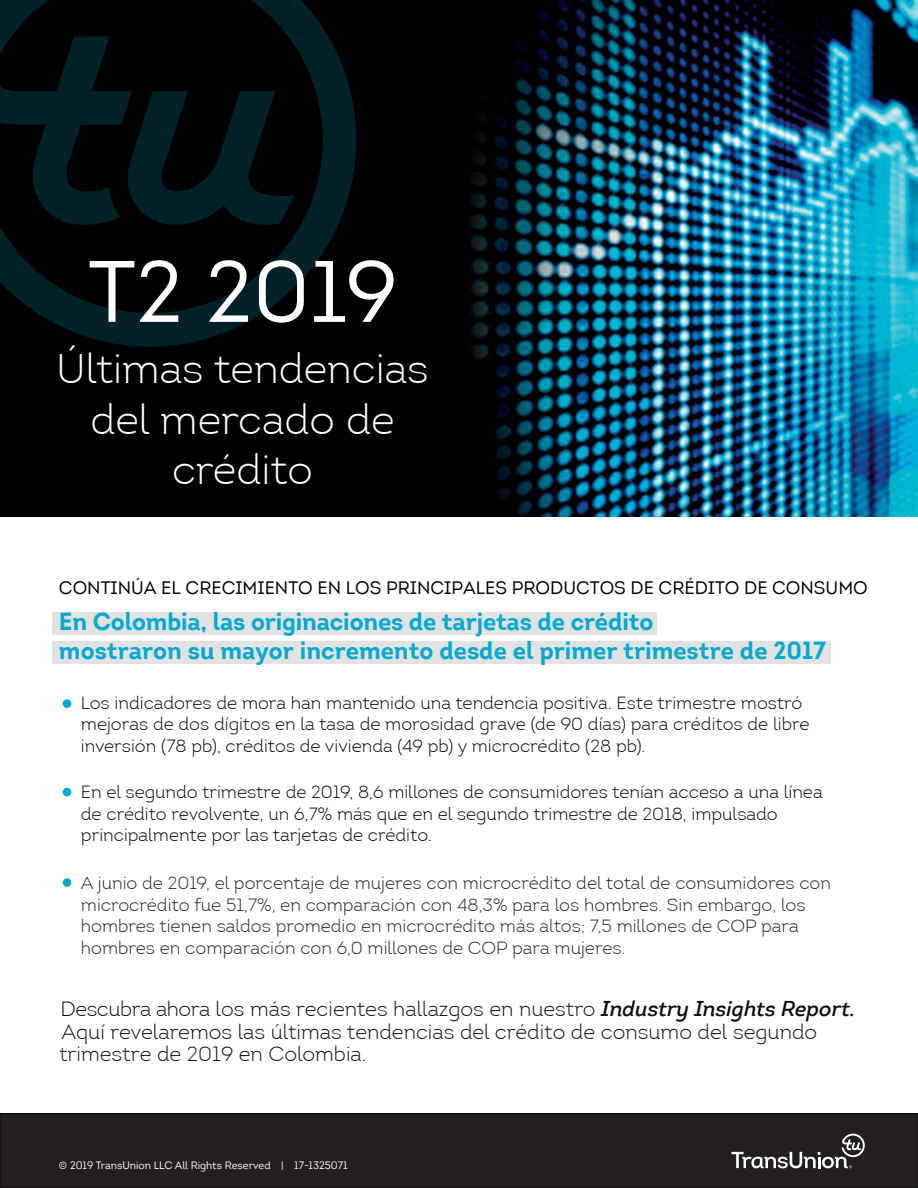
<style>
.page{position:relative;width:918px;height:1188px;background:#fff}
.page>*{position:absolute;margin:0;border:0;box-sizing:border-box;transform-origin:0 0}
.t1{font:87px "Intro";color:#fff}
.t2{font:300 42px/50.4px "Intro";color:#fff;text-align:center}
.t3{font:700 24px/28.8px "Intro";color:#01aace}
.t4{font:300 21px/22.4px "Intro";color:#0f0c12}
.t5{font:300 18px/21.6px "Intro";color:#000}
.t6{font:300 18px/21.6px "Intro";color:#231f20}
.t7{font:18px "Intro Regular Caps";color:#000}
.t8{font:10.5px "Intro";color:#fff}
.s1{font-weight:600;font-style:italic}
</style>
<div class="page">
<div style="left:0;top:1114px;width:918px;height:74px;background:#231f20"></div>
<div style="left:0;top:1113px;width:918px;height:75px;border:1px solid #0f0c12"></div>
<div style="left:52px;top:612px;width:604px;height:23px;background:#e2e2e3"></div>
<div style="left:52px;top:641px;width:778px;height:22px;background:#e2e2e3"></div>
<svg style="left:63px;top:699px;width:8px;height:9px"></svg>
<img style="left:441px;top:0;width:477px;height:516px">
<div style="left:0;top:0;width:441px;height:516px;background:#000"></div>
<svg style="left:0;top:0;width:356px;height:347px"></svg>
<svg style="left:125px;top:91px;width:169px;height:134px"></svg>
<svg style="left:63px;top:788px;width:8px;height:8px"></svg>
<svg style="left:63px;top:878px;width:8px;height:9px"></svg>
<svg style="left:731px;top:1134px;width:134px;height:35px"></svg>
<h1 class="t1" style="left:88px;top:238px;width:310px">T2 2019</h1>
<h2 class="t2" style="left:56px;top:344px;width:374px">Últimas tendencias del mercado de crédito</h2>
<p class="t7" style="left:59px;top:577px;width:810px">CONTINÚA EL CRECIMIENTO EN los PRINCIPALES PRODUCTOS DE CRÉDITO DE CONSUMO</p>
<h3 class="t3" style="left:59px;top:607px;width:769px">En Colombia, las originaciones de tarjetas de crédito<br>mostraron su mayor incremento desde el primer trimestre de 2017</h3>
<p class="t5" style="left:81px;top:692px;width:730px">Los indicadores de mora han mantenido una tendencia positiva. Este trimestre mostró mejoras de dos dígitos en la tasa de morosidad grave (de 90 días) para créditos de libre inversión (78 pb), créditos de vivienda (49 pb) y microcrédito (28 pb).</p>
<p class="t5" style="left:81px;top:781px;width:743px">En el segundo trimestre de 2019, 8,6 millones de consumidores tenían acceso a una línea de crédito revolvente, un 6,7% más que en el segundo trimestre de 2018, impulsado principalmente por las tarjetas de crédito.</p>
<p class="t6" style="left:81px;top:872px;width:752px">A junio de 2019, el porcentaje de mujeres con microcrédito del total de consumidores con microcrédito fue 51,7%, en comparación con 48,3% para los hombres. Sin embargo, los hombres tienen saldos promedio en microcrédito más altos; 7,5 millones de COP para hombres en comparación con 6,0 millones de COP para mujeres.</p>
<p class="t4" style="left:59px;top:998px;width:798px">Descubra ahora los más recientes hallazgos en nuestro <span class="s1">Industry Insights Report.<br></span>Aquí revelaremos las últimas tendencias del crédito de consumo del segundo trimestre de 2019 en Colombia.</p>
<p class="t8" style="left:59px;top:1159px;width:290px">© 2019 TransUnion LLC All Rights Reserved | 17-1325071</p>
</div>
